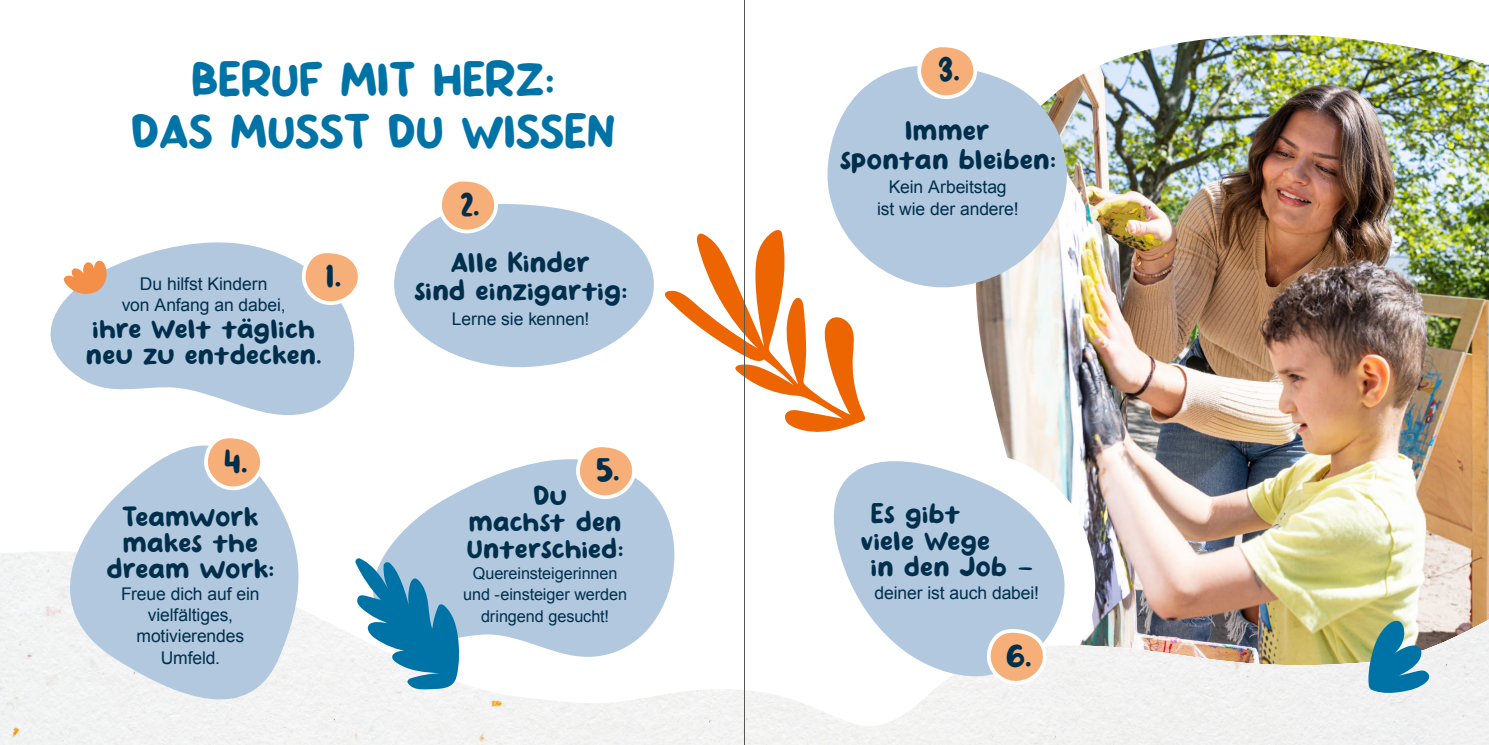
<style>
.page{position:relative;width:1489px;height:745px;background:#fff}
.page>*{position:absolute;margin:0;border:0;box-sizing:border-box;transform-origin:0 0}
.t1{font:43.75px/52.5px "Hansip";color:#0073a6;text-align:center}
.t2{font:32.5px "Hansip";color:#002f4c}
.t3{font:25.62px/28px "Hansip";letter-spacing:.01em;color:#002f4c;text-align:center}
.t4{font:25px/26.2px "Hansip";letter-spacing:.01em;color:#002f4c;text-align:center}
.t5{font:17.5px/21.2px "Arial";letter-spacing:-.005em;color:#002f4c;text-align:center}
.t6{font:16.25px/21.2px "Arial";letter-spacing:-.005em;color:#002f4c;text-align:center}
</style>
<div class="page">
<img style="left:976px;top:35px;width:512px;height:502px">
<img style="left:1087px;top:537px;width:401px;height:14px">
<img style="left:0;top:551px;width:1488px;height:193px">
<svg style="left:1368px;top:619px;width:61px;height:74px;background:#5196ab"></svg>
<svg style="left:665px;top:230px;width:200px;height:202px"></svg>
<svg style="left:394px;top:204px;width:260px;height:164px;fill:#b2c8df"></svg>
<svg style="left:438px;top:181px;width:65px;height:52px"></svg>
<svg style="left:50px;top:242px;width:305px;height:171px;fill:#b2c8df"></svg>
<svg style="left:302px;top:247px;width:56px;height:57px"></svg>
<svg style="left:242px;top:318px;width:9px;height:4px"></svg>
<svg style="left:39px;top:412px;width:268px;height:302px;fill:#b2c8df"></svg>
<svg style="left:204px;top:432px;width:65px;height:57px"></svg>
<svg style="left:63px;top:260px;width:44px;height:34px"></svg>
<svg style="left:352px;top:459px;width:344px;height:200px;fill:#b2c8df"></svg>
<svg style="left:576px;top:447px;width:65px;height:51px"></svg>
<svg style="left:354px;top:557px;width:106px;height:132px"></svg>
<svg style="left:820px;top:64px;width:256px;height:228px;fill:#b2c8df"></svg>
<svg style="left:917px;top:41px;width:65px;height:58px"></svg>
<svg style="left:811px;top:445px;width:265px;height:235px;fill:#b2c8df"></svg>
<svg style="left:987px;top:626px;width:64px;height:58px"></svg>
<hr style="left:744px;top:0;width:1px;height:744px;background:#565655">
<h1 class="t1" style="left:131px;top:60px;width:485px">BERUF MIT HERZ:<br>DAS MUSST DU WISSEN</h1>
<h2 class="t2" style="left:326px;top:260px;width:17px">1.</h2>
<p class="t5" style="left:122px;top:273px;width:165px">Du hilfst Kindern<br>von Anfang an dabei,</p>
<h3 class="t4" style="left:86px;top:319px;width:237px;text-align:left">ihre Welt taglich neu zu entdecken.</h3>
<h2 class="t2" style="left:460px;top:189px;width:21px">2.</h2>
<h3 class="t3" style="left:414px;top:252px;width:215px">Alle Kinder<br>sind einzigartig:</h3>
<p class="t5" style="left:452px;top:308px;width:139px">Lerne sie kennen!</p>
<h2 class="t2" style="left:224px;top:445px;width:25px">4.</h2>
<h2 class="t2" style="left:596px;top:454px;width:25px">5.</h2>
<h3 class="t4" style="left:467px;top:486px;width:158px">Du<br>machst den<br>Unterschied:</h3>
<p class="t6" style="left:463px;top:562px;width:165px">Quereinsteigerinnen und -einsteiger werden dringend gesucht!</p>
<h3 class="t4" style="left:106px;top:507px;width:169px">Teamwork makes the dream work:</h3>
<p class="t5" style="left:121px;top:582px;width:140px">Freue dich auf ein vielfältiges, motivierendes<br>Umfeld.</p>
<h2 class="t2" style="left:938px;top:55px;width:23px">3.</h2>
<h3 class="t3" style="left:839px;top:121px;width:218px">Immer<br>spontan bleiben:</h3>
<p class="t5" style="left:877px;top:177px;width:143px">Kein Arbeitstag<br>ist wie der andere!</p>
<h3 class="t4" style="left:871px;top:505px;width:91px">Es gibt</h3>
<h3 class="t4" style="left:860px;top:531px;width:131px">viele Wege</h3>
<h3 class="t4" style="left:871px;top:557px;width:164px">in den Job -</h3>
<p class="t5" style="left:874px;top:581px;width:166px">deiner ist auch dabei!</p>
<h2 class="t2" style="left:1005px;top:639px;width:27px">6.</h2>
</div>
